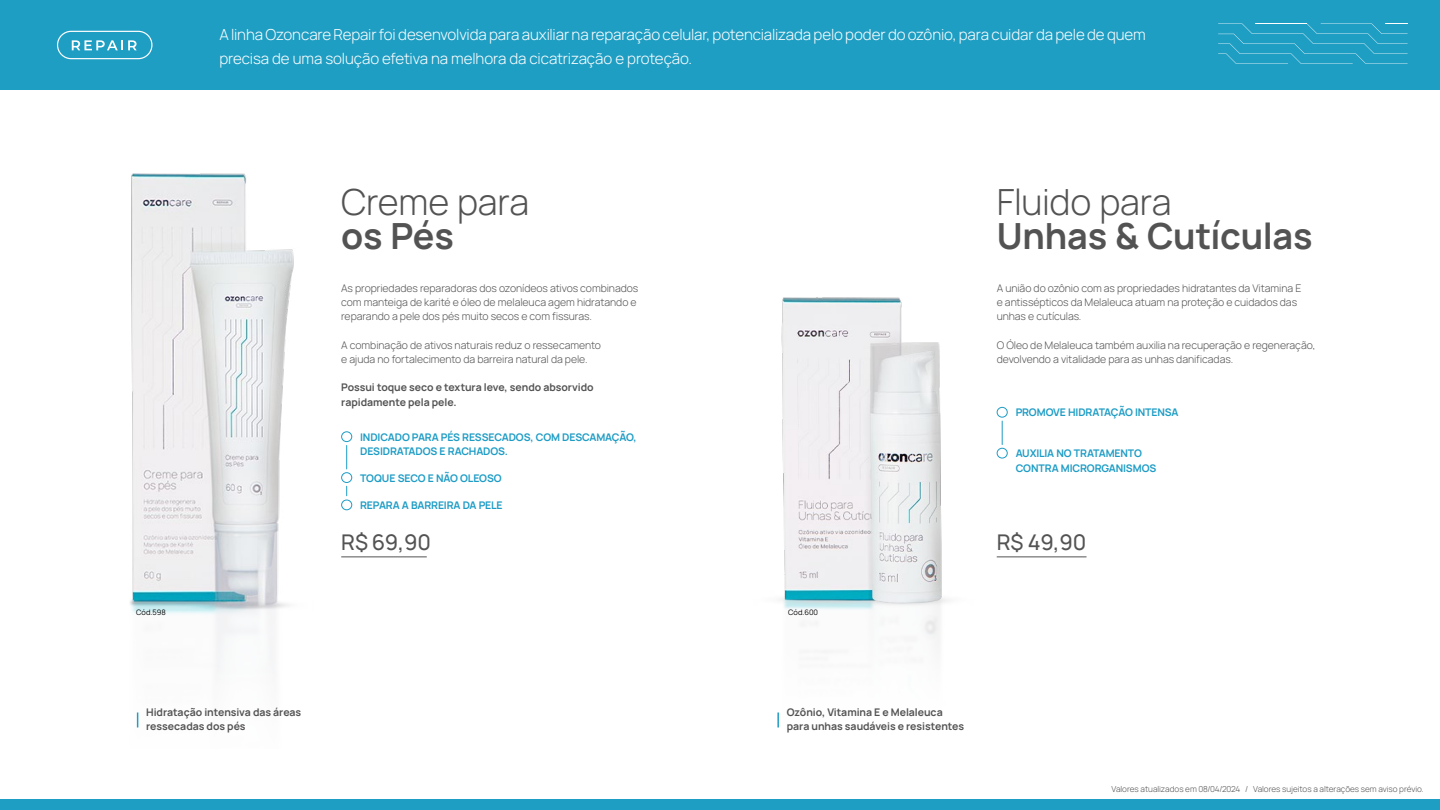
<style>
.page{position:relative;width:1440px;height:810px;background:#fff}
.page>*{position:absolute;margin:0;border:0;box-sizing:border-box;transform-origin:0 0}
.t1{font:700 36px "Manrope";letter-spacing:-.01em;color:#535353}
.t2{font:300 36px "Manrope";letter-spacing:-.01em;color:#535353}
.t3{font:500 21.6px "Manrope";letter-spacing:-.01em;color:#535353}
.t4{font:300 15.15px/24px "Manrope";letter-spacing:-.01em;color:#fff}
.t5{font:300 10.5px/14.2px "Manrope";letter-spacing:-.005em;color:#535353}
.t6{font:700 10.5px/14.2px "Manrope";letter-spacing:-.015em;color:#1d9cc5}
.t7{font:700 10.5px/14.2px "Manrope";letter-spacing:-.005em;color:#535353}
.t8{font:300 8.25px "Manrope";letter-spacing:-.005em;color:#535353}
.t9{font:7.5px "Manrope";color:#000}
</style>
<div class="page">
<img style="left:130px;top:174px;width:164px;height:554px">
<img style="left:780px;top:297px;width:169px;height:355px">
<div style="left:0;top:0;width:1440px;height:90px;background:#1f9ec4"></div>
<div style="left:0;top:800px;width:1440px;height:10px;background:#1f9ec4"></div>
<hr style="left:341px;top:556px;width:86px;height:1px;background:#535353">
<hr style="left:997px;top:556px;width:90px;height:1px;background:#535353">
<svg style="left:1218px;top:24px;width:190px;height:40px"></svg>
<svg style="left:57px;top:31px;width:96px;height:28px"></svg>
<svg style="left:137px;top:712px;width:1px;height:16px"></svg>
<svg style="left:777px;top:712px;width:2px;height:16px"></svg>
<svg style="left:341px;top:431px;width:12px;height:80px"></svg>
<svg style="left:996px;top:407px;width:12px;height:52px"></svg>
<h3 class="t4" style="left:220px;top:21px;width:928px">A linha Ozoncare Repair foi desenvolvida para auxiliar na reparação celular, potencializada pelo poder do ozônio, para cuidar da pele de quem precisa de uma solução efetiva na melhora da cicatrização e proteção.</h3>
<h1 class="t2" style="left:341px;top:175px;width:190px">Creme para</h1>
<h1 class="t1" style="left:341px;top:206px;width:114px">os Pés</h1>
<p class="t5" style="left:341px;top:280px;width:299px">As propriedades reparadoras dos ozonídeos ativos combinados com manteiga de karité e óleo de melaleuca agem hidratando e reparando a pele dos pés muito secos e com fissuras.</p>
<p class="t5" style="left:341px;top:337px;width:261px">A combinação de ativos naturais reduz o ressecamento e ajuda no fortalecimento da barreira natural da pele.</p>
<p class="t7" style="left:341px;top:380px;width:254px">Possui toque seco e textura leve, sendo absorvido rapidamente pela pele.</p>
<p class="t6" style="left:360px;top:429px;width:278px">INDICADO PARA PÉS RESSECADOS, COM DESCAMAÇÃO,<br>DESIDRATADOS E RACHADOS.</p>
<p class="t6" style="left:360px;top:470px;width:143px">TOQUE SECO E NÃO OLEOSO</p>
<p class="t6" style="left:360px;top:497px;width:144px">REPARA A BARREIRA DA PELE</p>
<h2 class="t3" style="left:341px;top:525px;width:91px">R$ 69,90</h2>
<p class="t9" style="left:136px;top:606px;width:31px">Cód.598</p>
<p class="t9" style="left:788px;top:606px;width:31px">Cód.600</p>
<h1 class="t2" style="left:997px;top:175px;width:176px">Fluido para</h1>
<h1 class="t1" style="left:997px;top:206px;width:317px">Unhas &amp; Cutículas</h1>
<p class="t5" style="left:997px;top:280px;width:306px">A união do ozônio com as propriedades hidratantes da Vitamina E e antissépticos da Melaleuca atuam na proteção e cuidados das unhas e cutículas.</p>
<p class="t5" style="left:997px;top:337px;width:320px">O Óleo de Melaleuca também auxilia na recuperação e regeneração, devolvendo a vitalidade para as unhas danificadas.</p>
<p class="t6" style="left:1016px;top:404px;width:164px">PROMOVE HIDRATAÇÃO INTENSA</p>
<p class="t6" style="left:1016px;top:446px;width:142px">AUXILIA NO TRATAMENTO<br>CONTRA MICRORGANISMOS</p>
<h2 class="t3" style="left:997px;top:525px;width:91px">R$ 49,90</h2>
<p class="t7" style="left:146px;top:704px;width:157px">Hidratação intensiva das áreas ressecadas dos pés</p>
<p class="t7" style="left:787px;top:704px;width:179px">Ozônio, Vitamina E e Melaleuca para unhas saudáveis e resistentes</p>
<p class="t8" style="left:1112px;top:783px;width:314px">Valores atualizados em 08/04/2024 / Valores sujeitos a alterações sem aviso prévio.</p>
</div>
